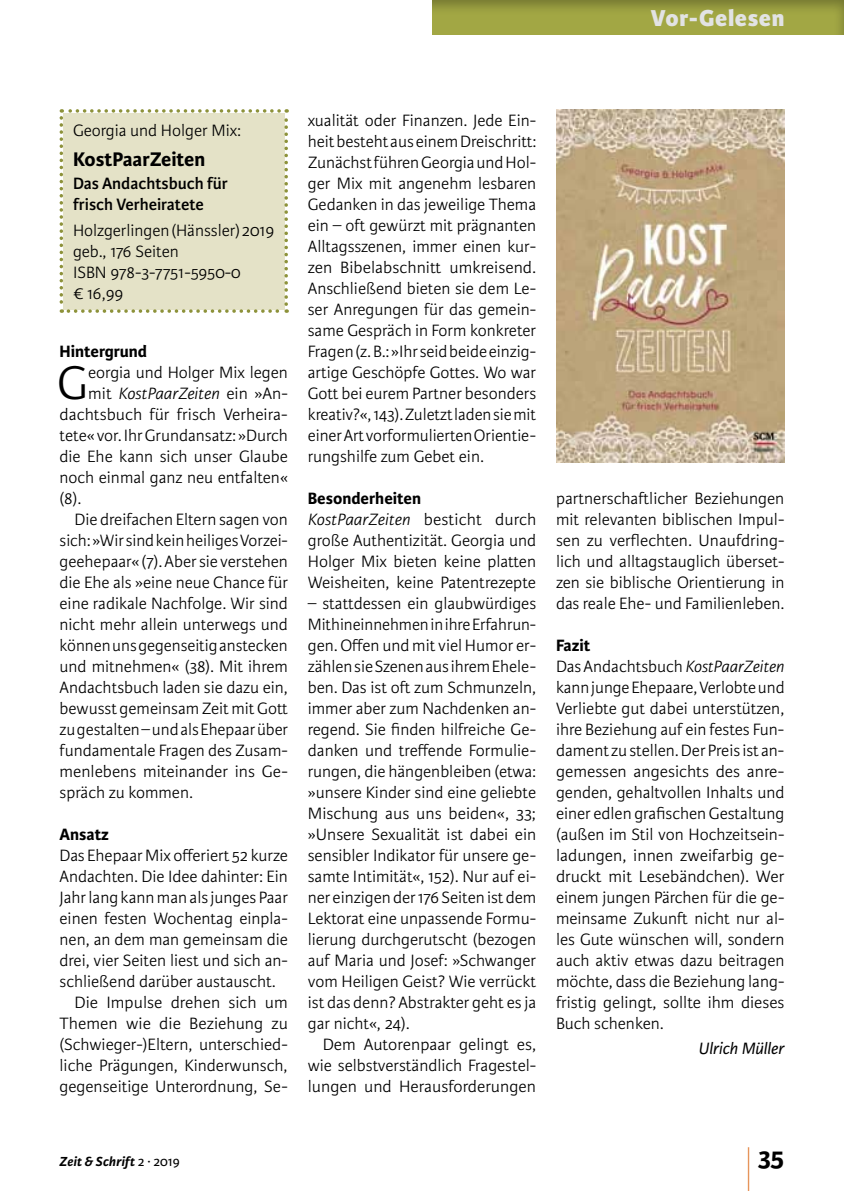
<style>
.page{position:relative;width:844px;height:1191px;background:#fff}
.page>*{position:absolute;margin:0;border:0;box-sizing:border-box;transform-origin:0 0}
.t1{font:300 59.5px "Karmina Sans Basic";color:#df7427;scale:.29 1}
.t2{font:300 49.88px "Karmina Sans Basic";color:#000}
.t3{font:700 28px "Karmina Sans Basic";color:#000}
.t4{font:800 24.5px "Karmina Sans Basic";letter-spacing:.025em;color:#e2e3e4}
.t5{font:700 21px "Karmina Sans Basic";color:#000}
.t6{font:300 17.5px/21px "Karmina Sans Basic";color:#000;text-align:justify}
.t7{font:600 17.5px/21px "Karmina Sans Basic";color:#000}
.t8{font:italic 300 17.5px "Karmina Sans Basic";color:#000}
.t9{font:700 17.5px "Karmina Sans Basic";color:#000}
.t10{font:italic 17.5px "Karmina Sans Basic";color:#000}
.t11{font:italic 700 14px "Karmina Sans Basic";letter-spacing:.015em;color:#000}
.s1{font-style:normal}
.s2{font-weight:700}
.s3{font-style:italic}
.s4{font-weight:400;font-style:normal}
</style>
<div class="page">
<div style="left:60px;top:109px;width:228px;height:204px;background:#e4e2c7"></div>
<img style="left:556px;top:109px;width:228px;height:353px">
<div style="left:430px;top:0;width:413px;height:35px;background:#000;opacity:.3"></div>
<h3 class="t4" style="left:650px;top:4px;width:135px">Vor-Gelesen</h3>
<p class="t6" style="left:73px;top:120px;width:169px">Georgia und Holger Mix:</p>
<p class="t5" style="left:73px;top:147px;width:134px">KostPaarZeiten</p>
<p class="t7" style="left:73px;top:173px;width:156px">Das Andachtsbuch für frisch Verheiratete</p>
<p class="t6" style="left:73px;top:220px;width:203px;text-align:left">Holzgerlingen (Hänssler) 2019 geb., 176 Seiten<br>ISBN 978-3-7751-5950-0<br>€ 16,99</p>
<p class="t9" style="left:60px;top:341px;width:89px">Hintergrund</p>
<h2 class="t2" style="left:57px;top:356px;width:32px">G</h2>
<p class="t6" style="left:88px;top:362px;width:201px">eorgia und Holger Mix legen</p>
<p class="t8" style="left:88px;top:384px;width:201px"><span class="s1">mit</span> KostPaarZeiten <span class="s1">ein »An-</span></p>
<p class="t6" style="left:60px;top:404px;width:229px">dachtsbuch für frisch Verheira-</p>
<p class="t6" style="left:60px;top:425px;width:230px">tete« vor. Ihr Grundansatz: »Durch</p>
<p class="t6" style="left:60px;top:446px;width:230px">die Ehe kann sich unser Glaube</p>
<p class="t6" style="left:60px;top:467px;width:230px">noch einmal ganz neu entfalten«</p>
<p class="t6" style="left:60px;top:488px;width:23px">(8).</p>
<p class="t6" style="left:74px;top:509px;width:215px">Die dreifachen Eltern sagen von</p>
<p class="t6" style="left:60px;top:530px;width:230px">sich: »Wir sind kein heiliges Vorzei-</p>
<p class="t6" style="left:60px;top:551px;width:230px">geehepaar« (7). Aber sie verstehen</p>
<p class="t6" style="left:60px;top:572px;width:230px">die Ehe als »eine neue Chance für</p>
<p class="t6" style="left:60px;top:593px;width:230px">eine radikale Nachfolge. Wir sind</p>
<p class="t6" style="left:60px;top:614px;width:230px">nicht mehr allein unterwegs und</p>
<p class="t6" style="left:60px;top:635px;width:230px">können uns gegenseitig anstecken</p>
<p class="t6" style="left:60px;top:656px;width:230px">und mitnehmen« (38). Mit ihrem</p>
<p class="t6" style="left:60px;top:677px;width:230px">Andachtsbuch laden sie dazu ein,</p>
<p class="t6" style="left:60px;top:698px;width:230px">bewusst gemeinsam Zeit mit Gott</p>
<p class="t6" style="left:60px;top:719px;width:230px">zu gestalten – und als Ehepaar über</p>
<p class="t6" style="left:60px;top:740px;width:230px">fundamentale Fragen des Zusam-</p>
<p class="t6" style="left:60px;top:761px;width:230px">menlebens miteinander ins Ge-</p>
<p class="t6" style="left:60px;top:782px;width:135px">spräch zu kommen.</p>
<p class="t9" style="left:60px;top:824px;width:51px">Ansatz</p>
<p class="t6" style="left:60px;top:845px;width:230px">Das Ehepaar Mix offeriert 52 kurze</p>
<p class="t6" style="left:60px;top:866px;width:230px">Andachten. Die Idee dahinter: Ein</p>
<p class="t6" style="left:60px;top:887px;width:230px">Jahr lang kann man als junges Paar</p>
<p class="t6" style="left:60px;top:908px;width:230px">einen festen Wochentag einpla-</p>
<p class="t6" style="left:60px;top:929px;width:230px">nen, an dem man gemeinsam die</p>
<p class="t6" style="left:60px;top:950px;width:230px">drei, vier Seiten liest und sich an-</p>
<p class="t6" style="left:60px;top:971px;width:217px">schließend darüber austauscht.</p>
<p class="t6" style="left:74px;top:992px;width:215px">Die Impulse drehen sich um</p>
<p class="t6" style="left:60px;top:1013px;width:230px">Themen wie die Beziehung zu</p>
<p class="t6" style="left:60px;top:1034px;width:230px">(Schwieger-)Eltern, unterschied-</p>
<p class="t6" style="left:60px;top:1055px;width:229px">liche Prägungen, Kinderwunsch,</p>
<p class="t6" style="left:60px;top:1076px;width:230px">gegenseitige Unterordnung, Se-</p>
<p class="t6" style="left:308px;top:110px;width:230px">xualität oder Finanzen. Jede Ein&shy;heit besteht aus einem Dreischritt:<br>Zunächst führen Georgia und Hol&shy;ger Mix mit angenehm lesbaren Gedanken in das jeweilige Thema ein – oft gewürzt mit prägnanten Alltagsszenen, immer einen kur&shy;zen Bibelabschnitt umkreisend.<br>Anschließend bieten sie dem Le&shy;ser Anregungen für das gemein&shy;same Gespräch in Form konkreter Fragen (z.B.: »Ihr seid beide einzig&shy;artige Geschöpfe Gottes. Wo war Gott bei eurem Partner besonders kreativ?«, 143). Zuletzt laden sie mit einer Art vorformulierten Orientie&shy;rungshilfe zum Gebet ein.</p>
<p class="t6" style="left:308px;top:488px;width:230px;text-align:left"><span class="s2">Besonderheiten<br></span><span class="s3">KostPaarZeiten</span> besticht durch große Authentizität. Georgia und<br>Holger Mix bieten keine platten<br>Weisheiten, keine Patentrezepte</p>
<p class="t6" style="left:308px;top:593px;width:230px">– stattdessen ein glaubwürdiges Mithineinnehmen in ihre Erfahrun&shy;gen. Offen und mit viel Humor er&shy;zählen sie Szenen aus ihrem Ehele&shy;ben. Das ist oft zum Schmunzeln, immer aber zum Nachdenken an&shy;regend. Sie finden hilfreiche Ge&shy;danken und treffende Formulie&shy;rungen, die hängenbleiben (etwa: »unsere Kinder sind eine geliebte Mischung aus uns beiden«, 33; »Unsere Sexualität ist dabei ein sensibler Indikator für unsere ge&shy;samte Intimität«, 152). Nur auf ei&shy;ner einzigen der 176 Seiten ist dem Lektorat eine unpassende Formu&shy;lierung durchgerutscht (bezogen auf Maria und Josef: »Schwanger vom Heiligen Geist? Wie verrückt ist das denn? Abstrakter geht es ja gar nicht«, 24).</p>
<p class="t6" style="left:308px;top:1034px;width:230px;text-indent:15px">Dem Autorenpaar gelingt es, wie selbstverständlich Fragestel&shy;lungen und Herausforderungen</p>
<p class="t6" style="left:556px;top:488px;width:230px">partnerschaftlicher Beziehungen mit relevanten biblischen Impul&shy;sen zu verflechten. Unaufdring&shy;lich und alltagstauglich überset&shy;zen sie biblische Orientierung in das reale Ehe- und Familienleben.</p>
<p class="t6" style="left:556px;top:635px;width:230px;text-align:left"><span class="s2">Fazit<br></span>Das Andachtsbuch <span class="s3">KostPaarZeiten </span>kann junge Ehepaare, Verlobte und<br>Verliebte gut dabei unterstützen, ihre Beziehung auf ein festes Fun&shy;dament zu stellen. Der Preis ist an&shy;gemessen angesichts des anre&shy;genden, gehaltvollen Inhalts und einer edlen grafischen Gestaltung (außen im Stil von Hochzeitsein&shy;ladungen, innen zweifarbig ge&shy;druckt mit Lesebändchen). Wer einem jungen Pärchen für die ge&shy;meinsame Zukunft nicht nur al&shy;les Gute wünschen will, sondern auch aktiv etwas dazu beitragen möchte, dass die Beziehung lang&shy;fristig gelingt, sollte ihm dieses<br>Buch schenken.</p>
<p class="t10" style="left:698px;top:1039px;width:87px">Ulrich Müller</p>
<h1 class="t1" style="left:746px;top:1140px;width:17px">|</h1>
<p class="t11" style="left:60px;top:1153px;width:122px">Zeit &amp; Schrift <span class="s4">2 ∙ 2019</span></p>
<h3 class="t3" style="left:758px;top:1141px;width:28px">35</h3>
</div>
